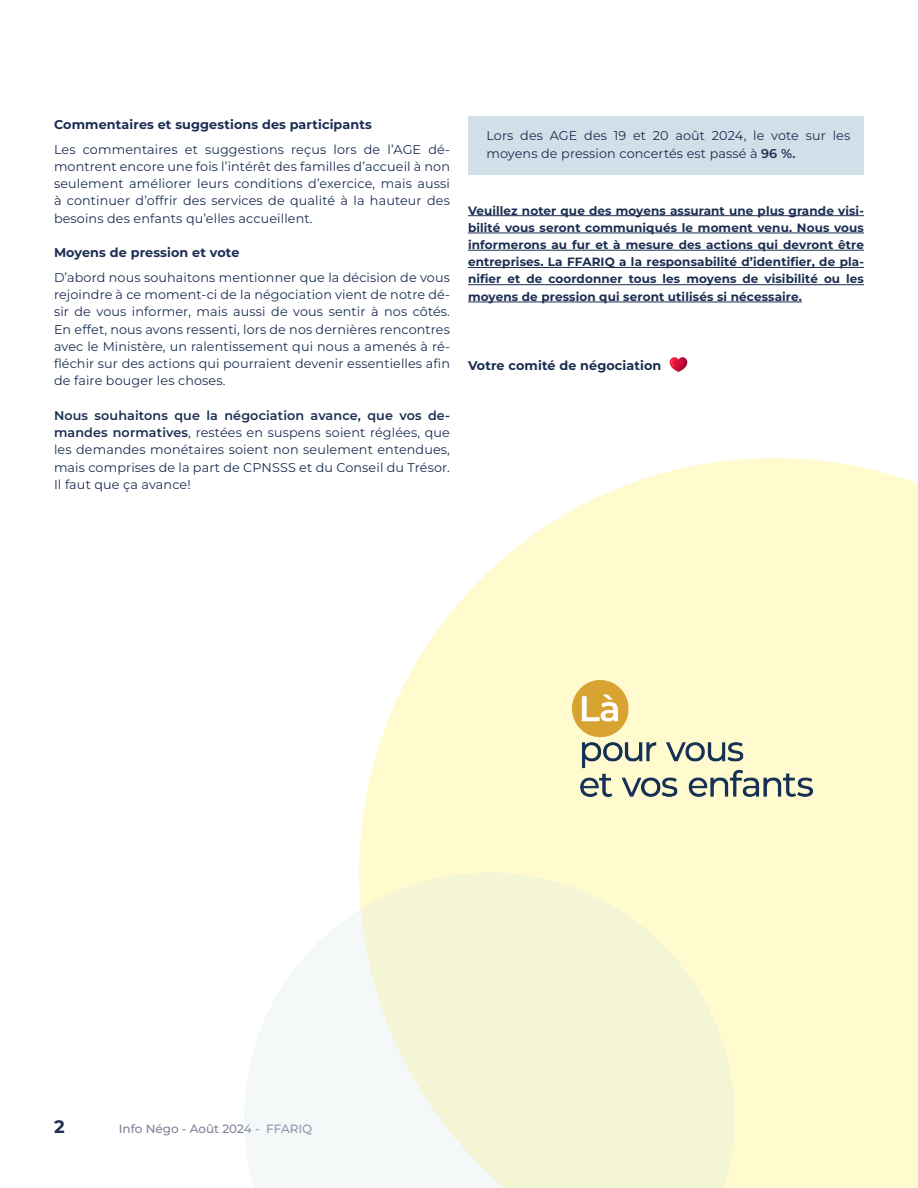
<style>
.page{position:relative;width:918px;height:1188px;background:#fff}
.page>*{position:absolute;margin:0;border:0;box-sizing:border-box;transform-origin:0 0}
.t1{font:700 18px "Montserrat";color:#1c2e52}
.t2{font:12.75px/17.2px "Montserrat";letter-spacing:.01em;color:#1c2e52;text-align:justify}
.t3{font:700 12.75px "Montserrat";letter-spacing:.01em;color:#1c2e52}
.t4{font:700 12px/17.2px "Montserrat";letter-spacing:.01em;color:#1c2e52;text-align:justify}
.t5{font:500 12px "Montserrat";color:#81809a}
.s1{font-weight:600}
</style>
<div class="page">
<div style="left:468px;top:117px;width:396px;height:58px;background:#d0dfe8"></div>
<hr style="left:468px;top:215px;width:396px;height:1px;background:#1c2e52">
<hr style="left:468px;top:233px;width:396px;height:1px;background:#1c2e52">
<hr style="left:468px;top:250px;width:396px;height:1px;background:#1c2e52">
<hr style="left:468px;top:267px;width:396px;height:1px;background:#1c2e52">
<hr style="left:468px;top:284px;width:396px;height:1px;background:#1c2e52">
<hr style="left:468px;top:302px;width:334px;height:1px;background:#1c2e52">
<svg style="left:359px;top:458px;width:559px;height:730px;background:#fefbd6"></svg>
<svg style="left:245px;top:873px;width:489px;height:315px;fill:#f4f5d4"></svg>
<img style="left:572px;top:681px;width:241px;height:115px">
<img style="left:669px;top:357px;width:19px;height:15px">
<p class="t3" style="left:54px;top:116px;width:319px">Commentaires et suggestions des participants</p>
<p class="t2" style="left:54px;top:140px;width:398px">Les commentaires et suggestions reçus lors de l’AGE dé&shy;montrent encore une fois l’intérêt des familles d’accueil à non seulement améliorer leurs conditions d’exercice, mais aussi à continuer d’offrir des services de qualité à la hauteur des besoins des enfants qu’elles accueillent.</p>
<p class="t3" style="left:54px;top:244px;width:187px">Moyens de pression et vote</p>
<p class="t2" style="left:54px;top:268px;width:398px">D’abord nous souhaitons mentionner que la décision de vous rejoindre à ce moment-ci de la négociation vient de notre dé&shy;sir de vous informer, mais aussi de vous sentir à nos côtés.<br>En effet, nous avons ressenti, lors de nos dernières rencontres avec le Ministère, un ralentissement qui nous a amenés à ré&shy;fléchir sur des actions qui pourraient devenir essentielles afin de faire bouger les choses.</p>
<p class="t2" style="left:54px;top:407px;width:398px"><span class="s1">Nous souhaitons que la négociation avance, que vos de&shy;mandes normatives</span>, restées en suspens soient réglées, que les demandes monétaires soient non seulement entendues, mais comprises de la part de CPNSSS et du Conseil du Trésor.<br>Il faut que ça avance!</p>
<p class="t2" style="left:486px;top:127px;width:365px">Lors des AGE des 19 et 20 août 2024, le vote sur les moyens de pression concertés est passé à <span class="s1">96 %.</span></p>
<p class="t4" style="left:468px;top:201px;width:398px">Veuillez noter que des moyens assurant une plus grande visi&shy;bilité vous seront communiqués le moment venu. Nous vous informerons au fur et à mesure des actions qui devront être entreprises. La FFARIQ a la responsabilité d’identifier, de pla&shy;nifier et de coordonner tous les moyens de visibilité ou les moyens de pression qui seront utilisés si nécessaire.</p>
<p class="t3" style="left:468px;top:357px;width:195px">Votre comité de négociation</p>
<h1 class="t1" style="left:54px;top:1115px;width:12px">2</h1>
<p class="t5" style="left:119px;top:1120px;width:195px">Info Négo - Août 2024 - FFARIQ</p>
</div>
